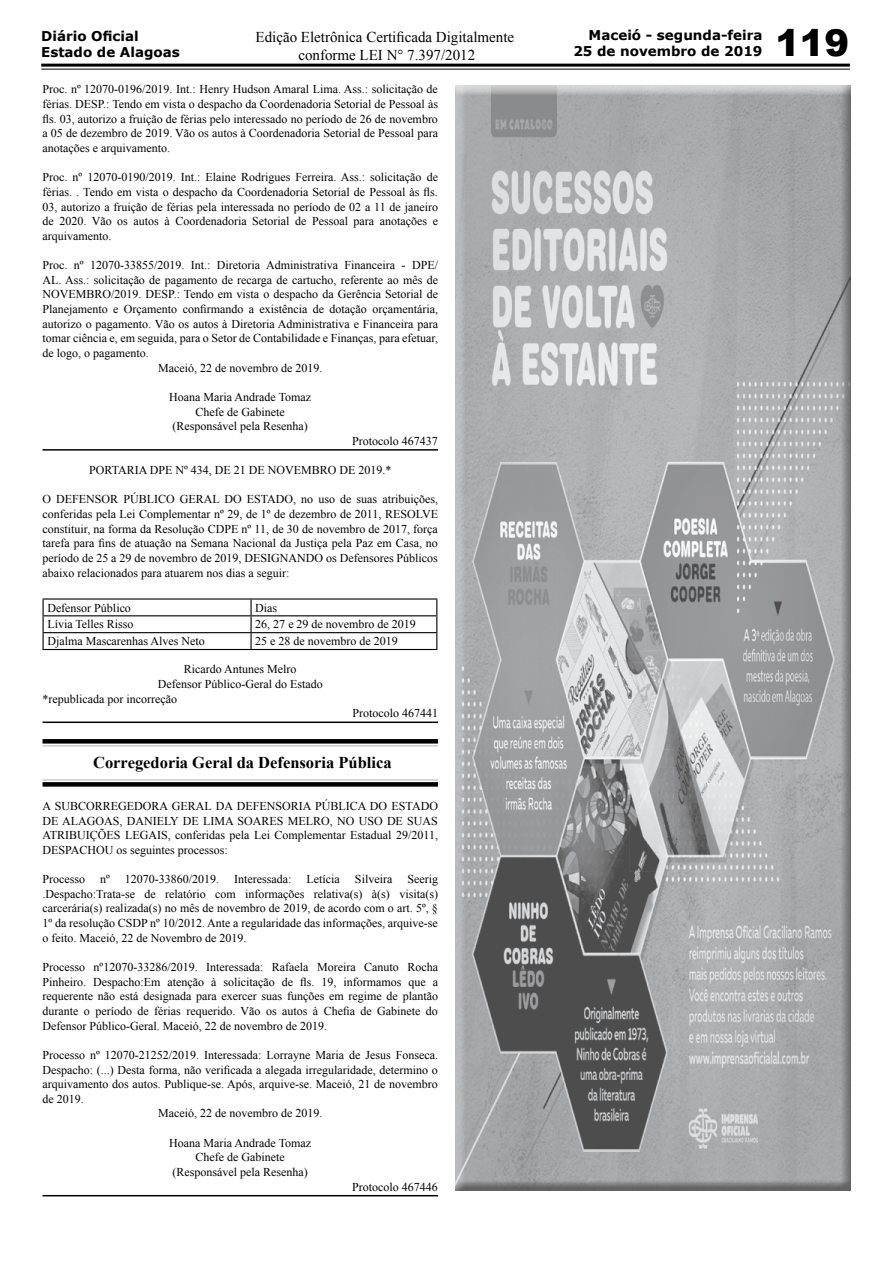
<style>
.page{position:relative;width:893px;height:1263px;background:#fff}
.page>*{position:absolute;margin:0;border:0;box-sizing:border-box;transform-origin:0 0}
.t1{font:900 36.9px "Arial";color:#000}
.t2{font:700 16.5px "Times New Roman";color:#000}
.t3{font:15px/18px "Times New Roman";color:#000;text-align:center}
.t4{font:700 13.5px/16.2px "Verdana";color:#000;text-align:right}
.t5{font:12px/14.7px "Times New Roman";color:#000;text-align:justify}
</style>
<div class="page">
<hr style="left:41px;top:64px;width:808px;height:3px;background:#000">
<hr style="left:41px;top:69px;width:808px;height:1px;background:#000">
<hr style="left:43px;top:449px;width:395px;height:2px;background:#000">
<hr style="left:43px;top:721px;width:395px;height:2px;background:#000">
<hr style="left:43px;top:1195px;width:395px;height:1px;background:#000">
<hr style="left:43px;top:598px;width:208px;height:2px;background:#000">
<hr style="left:251px;top:598px;width:186px;height:2px;background:#000">
<hr style="left:43px;top:615px;width:208px;height:1px;background:#000">
<hr style="left:251px;top:615px;width:186px;height:1px;background:#000">
<hr style="left:43px;top:632px;width:208px;height:1px;background:#000">
<svg style="left:43px;top:600px;width:1px;height:49px"></svg>
<hr style="left:251px;top:632px;width:186px;height:1px;background:#000">
<svg style="left:250px;top:600px;width:2px;height:49px"></svg>
<svg style="left:436px;top:600px;width:1px;height:49px"></svg>
<hr style="left:43px;top:649px;width:208px;height:1px;background:#000">
<hr style="left:251px;top:649px;width:186px;height:1px;background:#000">
<svg style="left:43px;top:739px;width:395px;height:4px;background:#040404"></svg>
<hr style="left:43px;top:745px;width:395px;height:1px;background:#ccc">
<hr style="left:43px;top:779px;width:395px;height:2px;background:#ccc">
<div style="left:43px;top:782px;width:395px;height:5px;background:#000"></div>
<div style="left:449px;top:78px;width:412px;height:1114px;background:#000;opacity:.75"></div>
<p class="t4" style="left:41px;top:28px;width:140px;text-align:left">Diário Oficial<br>Estado de Alagoas</p>
<p class="t3" style="left:256px;top:28px;width:260px">Edição Eletrônica Certificada Digitalmente conforme LEI N° 7.397/2012</p>
<p class="t5" style="left:43px;top:82px;width:397px">Proc. nº 12070-0196/2019. Int.: Henry Hudson Amaral Lima. Ass.: solicitação de férias. DESP.: Tendo em vista o despacho da Coordenadoria Setorial de Pessoal às fls. 03, autorizo a fruição de férias pelo interessado no período de 26 de novembro a 05 de dezembro de 2019. Vão os autos à Coordenadoria Setorial de Pessoal para anotações e arquivamento.</p>
<p class="t5" style="left:43px;top:170px;width:397px">Proc. nº 12070-0190/2019. Int.: Elaine Rodrigues Ferreira. Ass.: solicitação de férias. . Tendo em vista o despacho da Coordenadoria Setorial de Pessoal às fls.<br>03, autorizo a fruição de férias pela interessada no período de 02 a 11 de janeiro de 2020. Vão os autos à Coordenadoria Setorial de Pessoal para anotações e arquivamento.</p>
<p class="t5" style="left:43px;top:258px;width:397px">Proc. nº 12070-33855/2019. Int.: Diretoria Administrativa Financeira - DPE/</p>
<p class="t5" style="left:43px;top:272px;width:397px">AL. Ass.: solicitação de pagamento de recarga de cartucho, referente ao mês de</p>
<p class="t5" style="left:43px;top:287px;width:397px">NOVEMBRO/2019. DESP.: Tendo em vista o despacho da Gerência Setorial de</p>
<p class="t5" style="left:43px;top:301px;width:397px">Planejamento e Orçamento confirmando a existência de dotação orçamentária,</p>
<p class="t5" style="left:43px;top:316px;width:397px">autorizo o pagamento. Vão os autos à Diretoria Administrativa e Financeira para</p>
<p class="t5" style="left:43px;top:331px;width:397px">tomar ciência e, em seguida, para o Setor de Contabilidade e Finanças, para efetuar,</p>
<p class="t5" style="left:43px;top:345px;width:108px">de logo, o pagamento.</p>
<p class="t5" style="left:158px;top:360px;width:166px">Maceió, 22 de novembro de 2019.</p>
<p class="t5" style="left:169px;top:389px;width:143px;text-align:center">Hoana Maria Andrade Tomaz<br>Chefe de Gabinete (Responsável pela Resenha)</p>
<p class="t5" style="left:352px;top:433px;width:87px">Protocolo 467437</p>
<p class="t5" style="left:89px;top:462px;width:304px">PORTARIA DPE Nº 434, DE 21 DE NOVEMBRO DE 2019.*</p>
<p class="t5" style="left:43px;top:492px;width:397px">O DEFENSOR PÚBLICO GERAL DO ESTADO, no uso de suas atribuições, conferidas pela Lei Complementar nº 29, de 1º de dezembro de 2011, RESOLVE constituir, na forma da Resolução CDPE nº 11, de 30 de novembro de 2017, força tarefa para fins de atuação na Semana Nacional da Justiça pela Paz em Casa, no período de 25 a 29 de novembro de 2019, DESIGNANDO os Defensores Públicos abaixo relacionados para atuarem nos dias a seguir:</p>
<p class="t5" style="left:47px;top:600px;width:85px">Defensor Público</p>
<p class="t5" style="left:255px;top:600px;width:23px">Dias</p>
<p class="t5" style="left:47px;top:617px;width:88px">Lívia Telles Risso</p>
<p class="t5" style="left:255px;top:617px;width:162px">26, 27 e 29 de novembro de 2019</p>
<p class="t5" style="left:47px;top:634px;width:159px">Djalma Mascarenhas Alves Neto</p>
<p class="t5" style="left:255px;top:634px;width:144px">25 e 28 de novembro de 2019</p>
<p class="t5" style="left:184px;top:662px;width:114px">Ricardo Antunes Melro</p>
<p class="t5" style="left:158px;top:676px;width:166px">Defensor Público-Geral do Estado</p>
<p class="t5" style="left:43px;top:691px;width:136px">*republicada por incorreção</p>
<p class="t5" style="left:352px;top:706px;width:87px">Protocolo 467441</p>
<h2 class="t2" style="left:93px;top:751px;width:300px">Corregedoria Geral da Defensoria Pública</h2>
<p class="t5" style="left:43px;top:798px;width:397px">A SUBCORREGEDORA GERAL DA DEFENSORIA PÚBLICA DO ESTADO DE ALAGOAS, DANIELY DE LIMA SOARES MELRO, NO USO DE SUAS ATRIBUIÇÕES LEGAIS, conferidas pela Lei Complementar Estadual 29/2011, DESPACHOU os seguintes processos:</p>
<p class="t5" style="left:43px;top:871px;width:44px">Processo</p>
<p class="t5" style="left:100px;top:871px;width:11px">nº</p>
<p class="t5" style="left:125px;top:871px;width:96px">12070-33860/2019.</p>
<p class="t5" style="left:234px;top:871px;width:59px">Interessada:</p>
<p class="t5" style="left:307px;top:871px;width:35px">Letícia</p>
<p class="t5" style="left:355px;top:871px;width:39px">Silveira</p>
<p class="t5" style="left:43px;top:871px;width:397px;text-indent:365px">Seerig .Despacho:Trata-se de relatório com informações relativa(s) à(s) visita(s) carcerária(s) realizada(s) no mês de novembro de 2019, de acordo com o art. 5º, § 1º da resolução CSDP nº 10/2012. Ante a regularidade das informações, arquive-se o feito. Maceió, 22 de Novembro de 2019.</p>
<p class="t5" style="left:43px;top:959px;width:397px">Processo nº12070-33286/2019. Interessada: Rafaela Moreira Canuto Rocha Pinheiro. Despacho:Em atenção à solicitação de fls. 19, informamos que a requerente não está designada para exercer suas funções em regime de plantão durante o período de férias requerido. Vão os autos à Chefia de Gabinete do Defensor Público-Geral. Maceió, 22 de novembro de 2019.</p>
<p class="t5" style="left:43px;top:1047px;width:397px">Processo nº 12070-21252/2019. Interessada: Lorrayne Maria de Jesus Fonseca.</p>
<p class="t5" style="left:43px;top:1062px;width:397px">Despacho: (...) Desta forma, não verificada a alegada irregularidade, determino o</p>
<p class="t5" style="left:43px;top:1076px;width:397px">arquivamento dos autos. Publique-se. Após, arquive-se. Maceió, 21 de novembro</p>
<p class="t5" style="left:43px;top:1091px;width:43px">de 2019.</p>
<p class="t5" style="left:158px;top:1106px;width:166px">Maceió, 22 de novembro de 2019.</p>
<p class="t5" style="left:169px;top:1135px;width:143px;text-align:center">Hoana Maria Andrade Tomaz<br>Chefe de Gabinete (Responsável pela Resenha)</p>
<p class="t5" style="left:352px;top:1179px;width:87px">Protocolo 467446</p>
<p class="t4" style="left:573px;top:27px;width:191px">Maceió - segunda-feira<br>25 de novembro de 2019</p>
<h1 class="t1" style="left:775px;top:16px;width:75px">119</h1>
</div>
